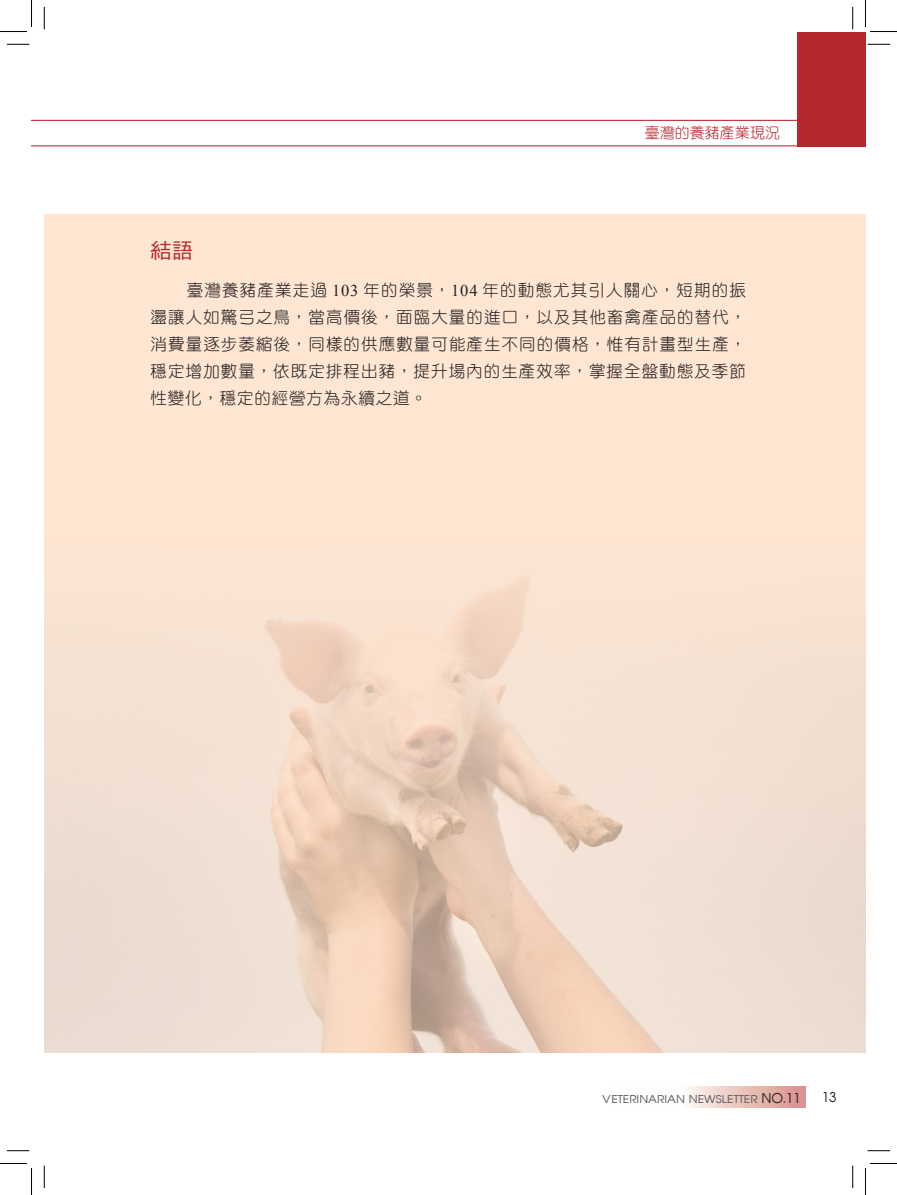
<style>
.page{position:relative;width:897px;height:1195px;background:#fff}
.page>*{position:absolute;margin:0;border:0;box-sizing:border-box;transform-origin:0 0}
.t1{font:21px "DF Hei Std W5";color:#b7282e}
.t2{font:16.5px/27px "DF Yuan Std W3";letter-spacing:.065em;color:#231f20;text-align:justify}
.t3{font:15px "DF Yuan Std W3";color:#b7282e}
.t4{font:13.5px "Avian";color:#231f20}
.t5{font:10.8px "Avian";color:#57585a;scale:1.11 1}
.s1{font-family:"Times New Roman"}
.s2{font-size:13.5px;color:#231f20}
</style>
<div class="page">
<div style="left:44px;top:214px;width:821px;height:838px;background:#fee6d3"></div>
<img style="left:44px;top:580px;width:821px;height:472px">
<svg style="left:32px;top:145px;width:12px;height:1px"></svg>
<hr style="left:44px;top:145px;width:762px;height:1px;background:#b7282e">
<svg style="left:32px;top:120px;width:12px;height:1px"></svg>
<hr style="left:44px;top:120px;width:761px;height:1px;background:#b7282e">
<div style="left:797px;top:32px;width:68px;height:114px;background:#b7282e"></div>
<svg style="left:688px;top:1086px;width:117px;height:21px;background:#e8c1ba"></svg>
<svg style="left:7px;top:44px;width:22px;height:1px"></svg>
<svg style="left:867px;top:44px;width:23px;height:1px"></svg>
<svg style="left:7px;top:1150px;width:22px;height:1px"></svg>
<svg style="left:867px;top:1150px;width:23px;height:1px"></svg>
<svg style="left:44px;top:7px;width:1px;height:22px"></svg>
<svg style="left:44px;top:1165px;width:1px;height:22px"></svg>
<svg style="left:852px;top:7px;width:1px;height:22px"></svg>
<svg style="left:852px;top:1165px;width:1px;height:22px"></svg>
<svg style="left:0;top:0;width:32px;height:32px"></svg>
<svg style="left:0;top:1163px;width:32px;height:31px"></svg>
<svg style="left:865px;top:0;width:31px;height:32px"></svg>
<svg style="left:865px;top:1163px;width:31px;height:31px"></svg>
<p class="t3" style="left:644px;top:125px;width:136px">臺灣的養豬產業現況</p>
<p class="t1" style="left:151px;top:239px;width:44px">結語</p>
<p class="t2" style="left:150px;top:276px;width:597px;text-indent:36px">臺灣養豬產業走過 <span class="s1">103</span> 年的榮景，<span class="s1">104</span> 年的動態尤其引人關心，短期的振盪讓人如驚弓之鳥，當高價後，面臨大量的進口，以及其他畜禽產品的替代，消費量逐步萎縮後，同樣的供應數量可能產生不同的價格，惟有計畫型生產，穩定增加數量，依既定排程出豬，提升場內的生產效率，掌握全盤動態及季節性變化，穩定的經營方為永續之道。</p>
<p class="t5" style="left:602px;top:1091px;width:180px">VETERINARIAN NEWSLETTER <span class="s2">NO.11</span></p>
<p class="t4" style="left:821px;top:1088px;width:16px">13</p>
</div>
